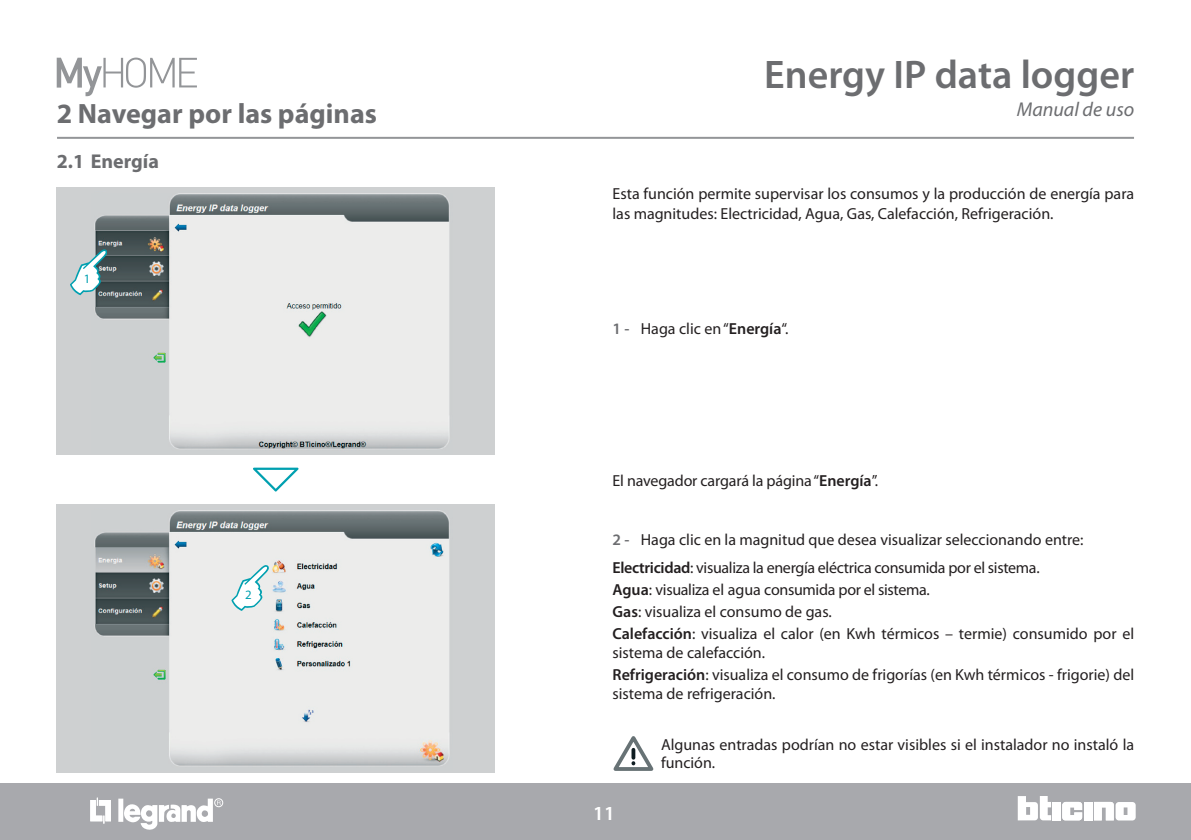
<style>
.page{position:relative;width:1191px;height:840px;background:#fff}
.page>*{position:absolute;margin:0;border:0;box-sizing:border-box;transform-origin:0 0}
.t1{font:600 40px "Myriad Pro";color:#6c6d70}
.t2{font:700 28px "Myriad Pro";color:#6c6d70}
.t3{font:italic 20px "Myriad Pro";color:#6c6d70}
.t4{font:700 20px "Myriad Pro";color:#6c6d70}
.t5{font:600 20px "Myriad Pro";color:#fff}
.t6{font:16px/22px "Myriad Pro";color:#231f20}
.t7{font:12.8px "Myriad Pro";color:#00a0b0}
.s1{font-weight:600;color:#6c6d70}
.s2{font-weight:600}
</style>
<div class="page">
<hr style="left:57px;top:137px;width:1077px;height:2px;background:#939598">
<svg style="left:57px;top:58px;width:140px;height:38px"></svg>
<div style="left:0;top:783px;width:1191px;height:56px;background:#a8a9ad"></div>
<div style="left:1052px;top:801px;width:8px;height:18px;background:#fff"></div>
<div style="left:1084px;top:801px;width:8px;height:18px;background:#fff"></div>
<svg style="left:1094px;top:801px;width:42px;height:19px"></svg>
<svg style="left:1017px;top:796px;width:35px;height:23px"></svg>
<svg style="left:1062px;top:801px;width:21px;height:18px"></svg>
<div style="left:118px;top:798px;width:5px;height:23px;background:#fff"></div>
<svg style="left:90px;top:797px;width:21px;height:26px"></svg>
<div style="left:214px;top:798px;width:9px;height:8px;border:1px solid #fff;border-radius:50%"></div>
<svg style="left:123px;top:798px;width:99px;height:32px"></svg>
<img style="left:92px;top:191px;width:361px;height:262px">
<svg style="left:70px;top:249px;width:37px;height:46px"></svg>
<svg style="left:253px;top:467px;width:45px;height:24px"></svg>
<svg style="left:613px;top:736px;width:41px;height:35px"></svg>
<img style="left:92px;top:508px;width:361px;height:262px">
<svg style="left:232px;top:565px;width:36px;height:45px"></svg>
<h2 class="t2" style="left:57px;top:95px;width:322px">2 Navegar por las páginas</h2>
<p class="t4" style="left:57px;top:148px;width:104px">2.1 Energía</p>
<p class="t7" style="left:84px;top:270px;width:8px">1</p>
<p class="t7" style="left:245px;top:586px;width:8px">2</p>
<h1 class="t1" style="left:764px;top:49px;width:371px">Energy IP data logger</h1>
<p class="t3" style="left:1017px;top:96px;width:119px">Manual de uso</p>
<p class="t6" style="left:612px;top:184px;width:523px;line-height:19.2px">Esta función permite supervisar los consumos y la producción de energía para las magnitudes: Electricidad, Agua, Gas, Calefacción, Refrigeración.</p>
<p class="t6" style="left:612px;top:317px;width:177px"><span class="s1">1 -</span> Haga clic en “<span class="s2">Energía</span>“.</p>
<p class="t6" style="left:612px;top:468px;width:267px">El navegador cargará la página “<span class="s2">Energía</span>”.</p>
<p class="t6" style="left:612px;top:525px;width:472px;line-height:27.8px"><span class="s1">2 -</span> Haga clic en la magnitud que desea visualizar seleccionando entre:<br><span class="s2">Electricidad</span>: visualiza la energía eléctrica consumida por el sistema.</p>
<p class="t6" style="left:612px;top:577px;width:523px"><span class="s2">Agua</span>: visualiza el agua consumida por el sistema.<br><span class="s2">Gas</span>: visualiza el consumo de gas.<br><span class="s2">Calefacción</span>: visualiza el calor (en Kwh térmicos – termie) consumido por el</p>
<p class="t6" style="left:612px;top:641px;width:523px">sistema de calefacción.<br><span class="s2">Refrigeración</span>: visualiza el consumo de frigorías (en Kwh térmicos - frigorie) del</p>
<p class="t6" style="left:612px;top:682px;width:165px">sistema de refrigeración.</p>
<p class="t6" style="left:661px;top:735px;width:475px;line-height:18px">Algunas entradas podrían no estar visibles si el instalador no instaló la función.</p>
<p class="t5" style="left:594px;top:800px;width:23px">11</p>
</div>
